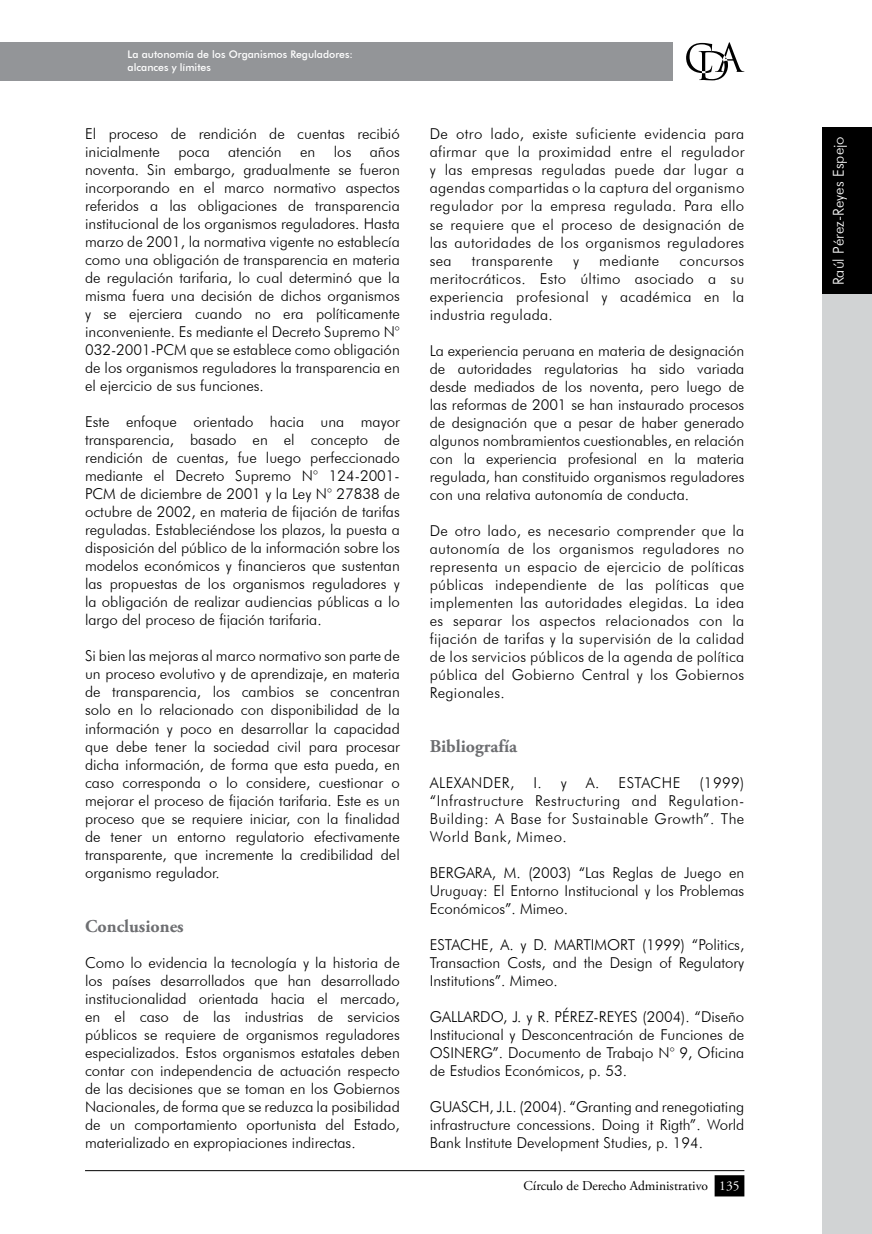
<style>
.page{position:relative;width:872px;height:1234px;background:#fff}
.page>*{position:absolute;margin:0;border:0;box-sizing:border-box;transform-origin:0 0}
.t1{font:700 18px "Adobe Garamond Pro";color:#6d6e71}
.t2{font:300 15px/18px "Futura BT";color:#000;text-align:justify}
.t3{font:300 15px "Futura BT";color:#fff}
.t4{font:13.5px "Adobe Garamond Pro";color:#000}
.t5{font:500 10.5px/12.6px "Futura BT";color:#fff}
.s1{color:#fff}
</style>
<div class="page">
<div style="left:822px;top:211px;width:50px;height:1022px;background:#d1d3d4"></div>
<div style="left:822px;top:128px;width:50px;height:166px;background:#000"></div>
<div style="left:0;top:43px;width:673px;height:38px;background:#939598"></div>
<svg style="left:686px;top:42px;width:58px;height:38px"></svg>
<hr style="left:85px;top:1169px;width:659px;height:1px;background:#000">
<div style="left:715px;top:1175px;width:28px;height:20px;background:#000"></div>
<div style="left:714px;top:1174px;width:30px;height:22px;border:2px solid #000"></div>
<p class="t5" style="left:128px;top:48px;width:227px">La autonomía de los Organismos Reguladores: alcances y límites</p>
<p class="t2" style="left:85px;top:125px;width:316px">E l proceso de rendición de cuentas recibió inicialmente poca atención en los años noventa. Sin embargo, gradualmente se fueron incorporando en el marco normativo aspectos referidos a las obligaciones de transparencia institucional de los organismos reguladores. Hasta marzo de 2001, la normativa vigente no establecía como una obligación de transparencia en materia de regulación tarifaria, lo cual determinó que la misma fuera una decisión de dichos organismos y se ejerciera cuando no era políticamente inconveniente. Es mediante el Decreto Supremo N° 032-2001-PCM que se establece como obligación de los organismos reguladores la transparencia en el ejercicio de sus funciones.</p>
<p class="t2" style="left:85px;top:413px;width:316px">Este enfoque orientado hacia una mayor transparencia, basado en el concepto de rendición de cuentas, fue luego perfeccionado mediante el Decreto Supremo N° 124-2001- PCM de diciembre de 2001 y la Ley N° 27838 de octubre de 2002, en materia de fijación de tarifas reguladas. Estableciéndose los plazos, la puesta a disposición del público de la información sobre los modelos económicos y financieros que sustentan las propuestas de los organismos reguladores y la obligación de realizar audiencias públicas a lo largo del proceso de fijación tarifaria.</p>
<p class="t2" style="left:85px;top:647px;width:316px">Si bien las mejoras al marco normativo son parte de un proceso evolutivo y de aprendizaje, en materia de transparencia, los cambios se concentran solo en lo relacionado con disponibilidad de la información y poco en desarrollar la capacidad que debe tener la sociedad civil para procesar dicha información, de forma que esta pueda, en caso corresponda o lo considere, cuestionar o mejorar el proceso de fijación tarifaria. Este es un proceso que se requiere iniciar, con la finalidad de tener un entorno regulatorio efectivamente transparente, que incremente la credibilidad del organismo regulador.</p>
<p class="t1" style="left:85px;top:915px;width:100px">Conclusiones</p>
<p class="t2" style="left:85px;top:953px;width:316px">Como lo evidencia la tecnología y la historia de los países desarrollados que han desarrollado institucionalidad orientada hacia el mercado, en el caso de las industrias de servicios públicos se requiere de organismos reguladores especializados. Estos organismos estatales deben contar con independencia de actuación respecto de las decisiones que se toman en los Gobiernos Nacionales, de forma que se reduzca la posibilidad de un comportamiento oportunista del Estado, materializado en expropiaciones indirectas.</p>
<p class="t2" style="left:430px;top:125px;width:316px">De otro lado, existe suficiente evidencia para afirmar que la proximidad entre el regulador y las empresas reguladas puede dar lugar a agendas compartidas o la captura del organismo regulador por la empresa regulada. Para ello se requiere que el proceso de designación de las autoridades de los organismos reguladores sea</p>
<p class="t2" style="left:472px;top:251px;width:82px">transparente</p>
<p class="t2" style="left:573px;top:251px;width:8px">y</p>
<p class="t2" style="left:599px;top:251px;width:62px">mediante</p>
<p class="t2" style="left:430px;top:251px;width:316px;text-indent:250px">concursos meritocráticos. Esto último asociado a su experiencia profesional y académica en la industria regulada.</p>
<p class="t2" style="left:430px;top:341px;width:316px">La experiencia peruana en materia de designación de autoridades regulatorias ha sido variada desde mediados de los noventa, pero luego de las reformas de 2001 se han instaurado procesos de designación que a pesar de haber generado algunos nombramientos cuestionables, en relación con la experiencia profesional en la materia regulada, han constituido organismos reguladores con una relativa autonomía de conducta.</p>
<p class="t2" style="left:430px;top:521px;width:316px">De otro lado, es necesario comprender que la autonomía de los organismos reguladores no representa un espacio de ejercicio de políticas públicas independiente de las políticas que implementen las autoridades elegidas. La idea es separar los aspectos relacionados con la fijación de tarifas y la supervisión de la calidad de los servicios públicos de la agenda de política pública del Gobierno Central y los Gobiernos Regionales.</p>
<p class="t1" style="left:430px;top:735px;width:89px">Bibliografía</p>
<p class="t2" style="left:430px;top:773px;width:86px">Alexan der,</p>
<p class="t2" style="left:533px;top:773px;width:35px">I. y</p>
<p class="t2" style="left:586px;top:773px;width:96px">A. Estach e</p>
<p class="t2" style="left:430px;top:773px;width:316px;text-indent:269px">(1999) “I nfrastructure Restructuring and Regulation-Building: A Base for Sustainable Growth”. The World Bank, Mimeo.</p>
<p class="t2" style="left:430px;top:863px;width:316px">Bergara, M. (2003) “Las Reglas de Juego en Uruguay: E l E ntorno I nstitucional y los Problemas Económicos”. Mimeo.</p>
<p class="t2" style="left:430px;top:935px;width:177px">Estach e, A. y D. Martimor</p>
<p class="t2" style="left:430px;top:935px;width:316px;text-indent:198px">t (1999) “Politics, Transaction Costs, and the Design of Regulatory I nstitutions”. Mimeo.</p>
<p class="t2" style="left:430px;top:1007px;width:316px">Gallardo, J. y R. Pérez-Reyes (2004). “Diseño I nstitucional y Desconcentración de Funciones de OSI NE RG”. Documento de Trabajo N° 9, Oficina de Estudios Económicos, p. 53.</p>
<p class="t2" style="left:430px;top:1097px;width:316px">Guasch, J.L. (2004). “Granting and renegotiating infrastructure concessions. Doing it Rigth”. World Bank I nstitute Development Studies, p. 194.</p>
<p class="t4" style="left:523px;top:1176px;width:217px">Círculo de Derecho Administrativo <span class="s1">135</span></p>
<p class="t3" style="left:829px;top:285px;width:150px;rotate:-90deg">Raúl Pérez-Reyes Espejo</p>
</div>
